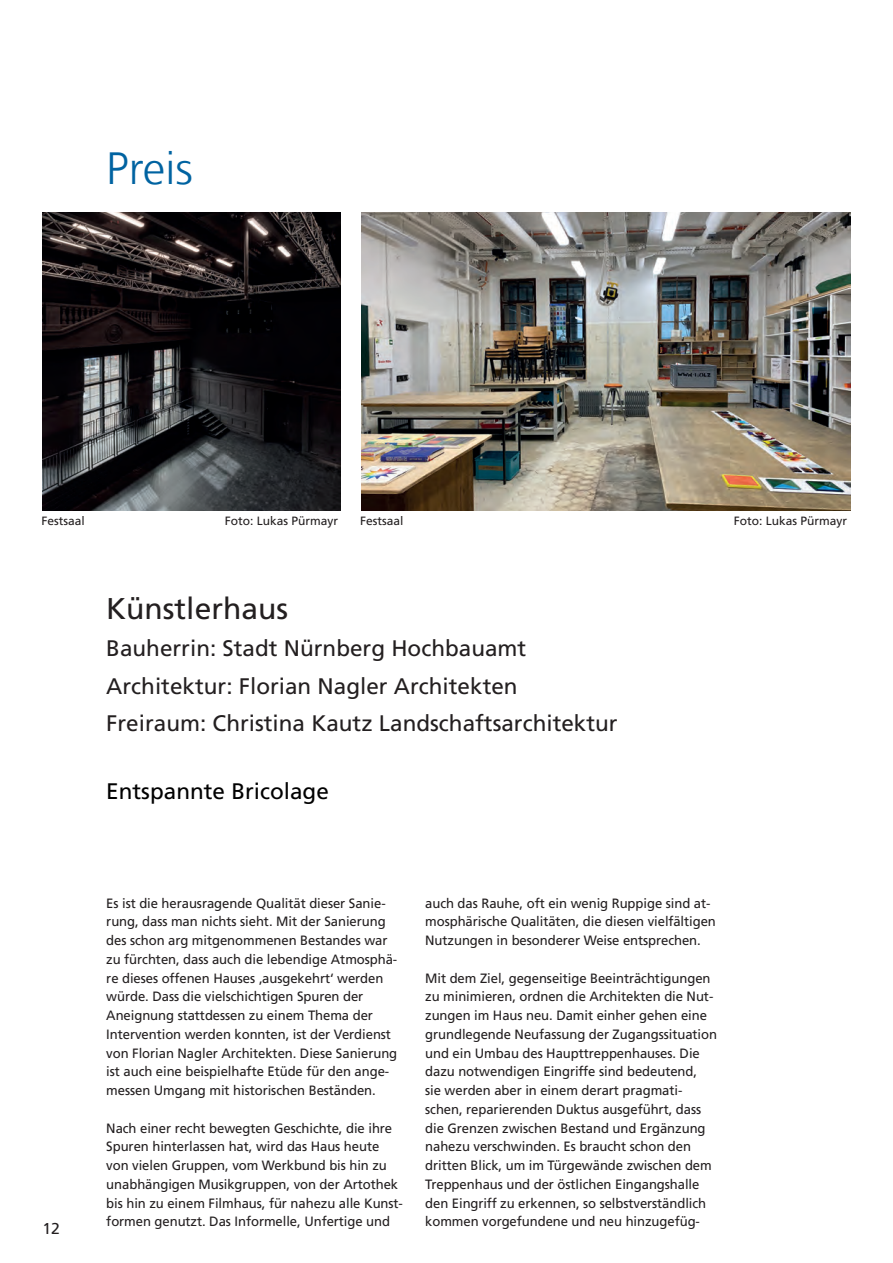
<style>
.page{position:relative;width:893px;height:1263px;background:#fff}
.page>*{position:absolute;margin:0;border:0;box-sizing:border-box;transform-origin:0 0}
.t1{font:300 45px "Frutiger LT Com";color:#0063a1}
.t2{font:30px "Frutiger LT Com";color:#231f20}
.t3{font:22.5px/37.5px "Frutiger LT Com";color:#231f20}
.t4{font:22.5px "Frutiger LT Com";color:#000}
.t5{font:15.75px "Frutiger LT Com";color:#231f20}
.t6{font:13.5px/18.8px "Frutiger LT Com";letter-spacing:-.005em;color:#231f20}
.t7{font:12px "Frutiger LT Com";color:#231f20}
</style>
<div class="page">
<img style="left:43px;top:213px;width:297px;height:297px">
<img style="left:361px;top:213px;width:489px;height:297px">
<h1 class="t1" style="left:106px;top:142px;width:88px">Preis</h1>
<p class="t7" style="left:41px;top:514px;width:45px">Festsaal</p>
<p class="t7" style="left:225px;top:514px;width:115px">Foto: Lukas Pürmayr</p>
<p class="t7" style="left:360px;top:514px;width:45px">Festsaal</p>
<p class="t7" style="left:734px;top:514px;width:115px">Foto: Lukas Pürmayr</p>
<h2 class="t2" style="left:106px;top:591px;width:183px">Künstlerhaus</h2>
<h3 class="t3" style="left:106px;top:630px;width:513px">Bauherrin: Stadt Nürnberg Hochbauamt<br>Architektur: Florian Nagler Architekten<br>Freiraum: Christina Kautz Landschaftsarchitektur</h3>
<p class="t5" style="left:43px;top:1219px;width:19px">12</p>
<h3 class="t4" style="left:106px;top:778px;width:224px">Entspannte Bricolage</h3>
<p class="t6" style="left:106px;top:894px;width:293px">Es ist die herausragende Qualität dieser Sanie&shy;rung, dass man nichts sieht. Mit der Sanierung des schon arg mitgenommenen Bestandes war zu fürchten, dass auch die lebendige Atmosphä&shy;re dieses offenen Hauses ‚ausgekehrt‘ werden würde. Dass die vielschichtigen Spuren der Aneignung stattdessen zu einem Thema der Intervention werden konnten, ist der Verdienst von Florian Nagler Architekten. Diese Sanierung ist auch eine beispielhafte Etüde für den ange&shy;messen Umgang mit historischen Beständen.</p>
<p class="t6" style="left:106px;top:1119px;width:298px">Nach einer recht bewegten Geschichte, die ihre Spuren hinterlassen hat, wird das Haus heute von vielen Gruppen, vom Werkbund bis hin zu unabhängigen Musikgruppen, von der Artothek bis hin zu einem Filmhaus, für nahezu alle Kunst&shy;formen genutzt. Das Informelle, Unfertige und</p>
<p class="t6" style="left:425px;top:894px;width:292px">auch das Rauhe, oft ein wenig Ruppige sind at&shy;mosphärische Qualitäten, die diesen vielfältigen<br>Nutzungen in besonderer Weise entsprechen.</p>
<p class="t6" style="left:425px;top:969px;width:293px">Mit dem Ziel, gegenseitige Beeinträchtigungen zu minimieren, ordnen die Architekten die Nut&shy;zungen im Haus neu. Damit einher gehen eine grundlegende Neufassung der Zugangssituation und ein Umbau des Haupttreppenhauses. Die dazu notwendigen Eingriffe sind bedeutend,<br>sie werden aber in einem derart pragmati&shy;schen, reparierenden Duktus ausgeführt, dass die Grenzen zwischen Bestand und Ergänzung nahezu verschwinden. Es braucht schon den dritten Blick, um im Türgewände zwischen dem Treppenhaus und der östlichen Eingangshalle den Eingriff zu erkennen, so selbstverständlich kommen vorgefundene und neu hinzugefüg-</p>
</div>
